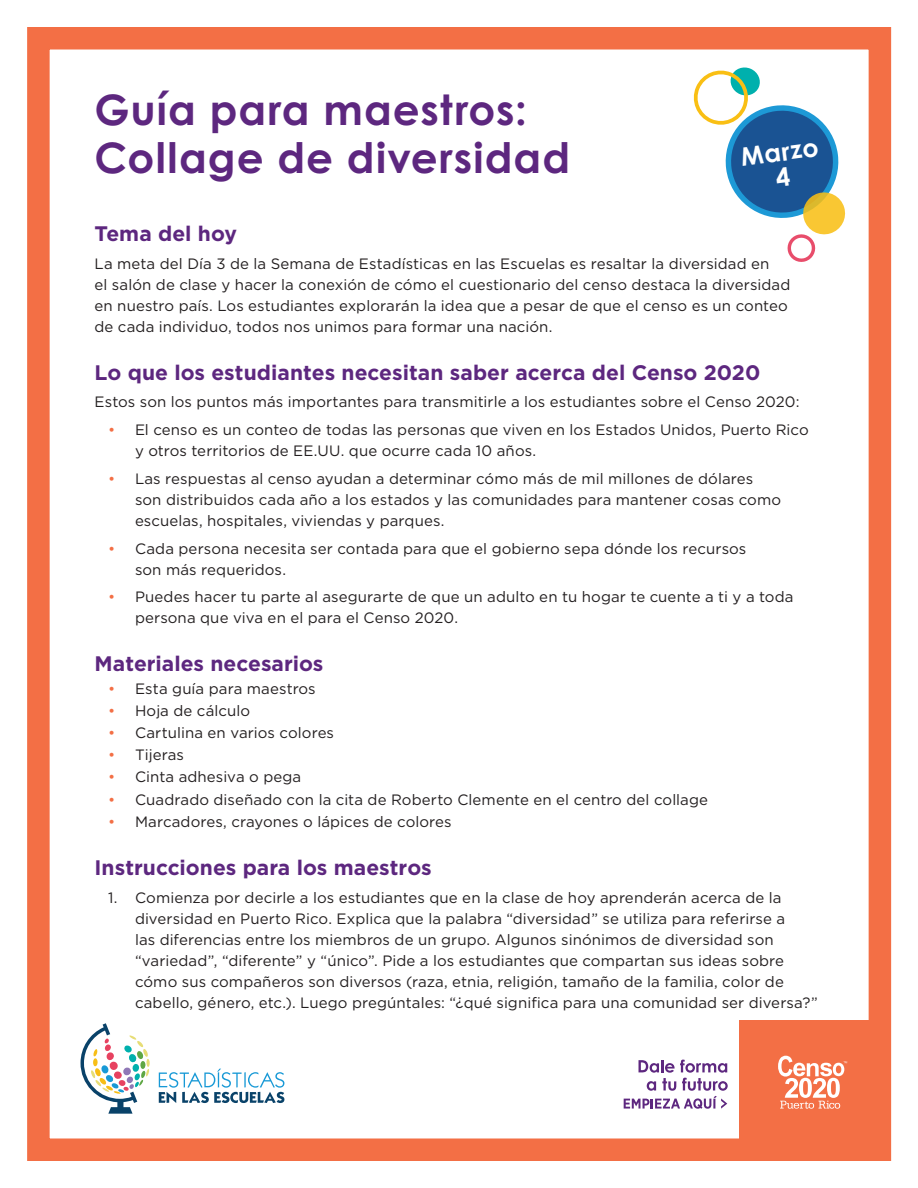
<style>
.page{position:relative;width:918px;height:1188px;background:#fff}
.page>*{position:absolute;margin:0;border:0;box-sizing:border-box;transform-origin:0 0}
.t1{font:700 42px/48px "Century Gothic Pro";letter-spacing:.025em;color:#5d277f}
.t2{font:700 25.35px/25.3px "Century Gothic";color:#fff;text-align:center}
.t3{font:700 21px "Gotham HTF";color:#5d277f}
.Body{font:15px/21px "Gotham HTF";letter-spacing:.005em;color:#231f20}
.s1{color:#f36f45}
</style>
<div class="page">
<div style="left:27px;top:27px;width:864px;height:1134px;border:22px solid #f36f45"></div>
<svg style="left:693px;top:67px;width:153px;height:195px"></svg>
<svg style="left:81px;top:1023px;width:69px;height:91px"></svg>
<svg style="left:159px;top:1069px;width:125px;height:34px"></svg>
<svg style="left:624px;top:1060px;width:104px;height:49px"></svg>
<div style="left:740px;top:1020px;width:148px;height:139px;background:#f36f45"></div>
<svg style="left:778px;top:1056px;width:69px;height:53px"></svg>
<h1 class="t1" style="left:94px;top:85px;width:477px">Guía para maestros:<br>Collage de diversidad</h1>
<p class="t2" style="left:740px;top:143px;width:79px;rotate:-7deg">Marzo<br>4</p>
<h2 class="t3" style="left:94px;top:221px;width:144px">Tema del hoy</h2>
<p class="Body" style="left:94px;top:253px;width:697px">La meta del Día 3 de la Semana de Estadísticas en las Escuelas es resaltar la diversidad en<br>el salón de clase y hacer la conexión de cómo el cuestionario del censo destaca la diversidad en nuestro país. Los estudiantes explorarán la idea que a pesar de que el censo es un conteo de cada individuo, todos nos unimos para formar una nación.</p>
<h2 class="t3" style="left:94px;top:360px;width:667px">Lo que los estudiantes necesitan saber acerca del Censo 2020</h2>
<p class="Body" style="left:94px;top:391px;width:707px">Estos son los puntos más importantes para transmitirle a los estudiantes sobre el Censo 2020:</p>
<p class="Body" style="left:135px;top:419px;width:675px;text-indent:-27px"><span class="s1">•</span> El censo es un conteo de todas las personas que viven en los Estados Unidos, Puerto Rico y otros territorios de EE.UU. que ocurre cada 10 años.</p>
<p class="Body" style="left:135px;top:468px;width:648px;text-indent:-27px"><span class="s1">•</span> Las respuestas al censo ayudan a determinar cómo más de mil millones de dólares son distribuidos cada año a los estados y las comunidades para mantener cosas como escuelas, hospitales, viviendas y parques.</p>
<p class="Body" style="left:135px;top:538px;width:613px;text-indent:-27px"><span class="s1">•</span> Cada persona necesita ser contada para que el gobierno sepa dónde los recursos son más requeridos.</p>
<p class="Body" style="left:135px;top:586px;width:660px;text-indent:-27px"><span class="s1">•</span> Puedes hacer tu parte al asegurarte de que un adulto en tu hogar te cuente a ti y a toda persona que viva en el para el Censo 2020.</p>
<h2 class="t3" style="left:94px;top:652px;width:230px">Materiales necesarios</h2>
<p class="Body" style="left:108px;top:678px;width:209px"><span class="s1">•</span> Esta guía para maestros</p>
<p class="Body" style="left:108px;top:700px;width:144px"><span class="s1">•</span> Hoja de cálculo</p>
<p class="Body" style="left:108px;top:722px;width:228px"><span class="s1">•</span> Cartulina en varios colores</p>
<p class="Body" style="left:108px;top:744px;width:78px"><span class="s1">•</span> Tijeras</p>
<p class="Body" style="left:108px;top:766px;width:195px"><span class="s1">•</span> Cinta adhesiva o pega</p>
<p class="Body" style="left:108px;top:789px;width:602px"><span class="s1">•</span> Cuadrado diseñado con la cita de Roberto Clemente en el centro del collage</p>
<p class="Body" style="left:108px;top:811px;width:345px"><span class="s1">•</span> Marcadores, crayones o lápices de colores</p>
<h2 class="t3" style="left:94px;top:855px;width:339px">Instrucciones para los maestros</h2>
<p class="Body" style="left:135px;top:887px;width:684px;text-indent:-27px">1. Comienza por decirle a los estudiantes que en la clase de hoy aprenderán acerca de la diversidad en Puerto Rico. Explica que la palabra “diversidad” se utiliza para referirse a<br>las diferencias entre los miembros de un grupo. Algunos sinónimos de diversidad son “variedad”, “diferente” y “único”. Pide a los estudiantes que compartan sus ideas sobre cómo sus compañeros son diversos (raza, etnia, religión, tamaño de la familia, color de cabello, género, etc.). Luego pregúntales: “¿qué significa para una comunidad ser diversa?”</p>
</div>
